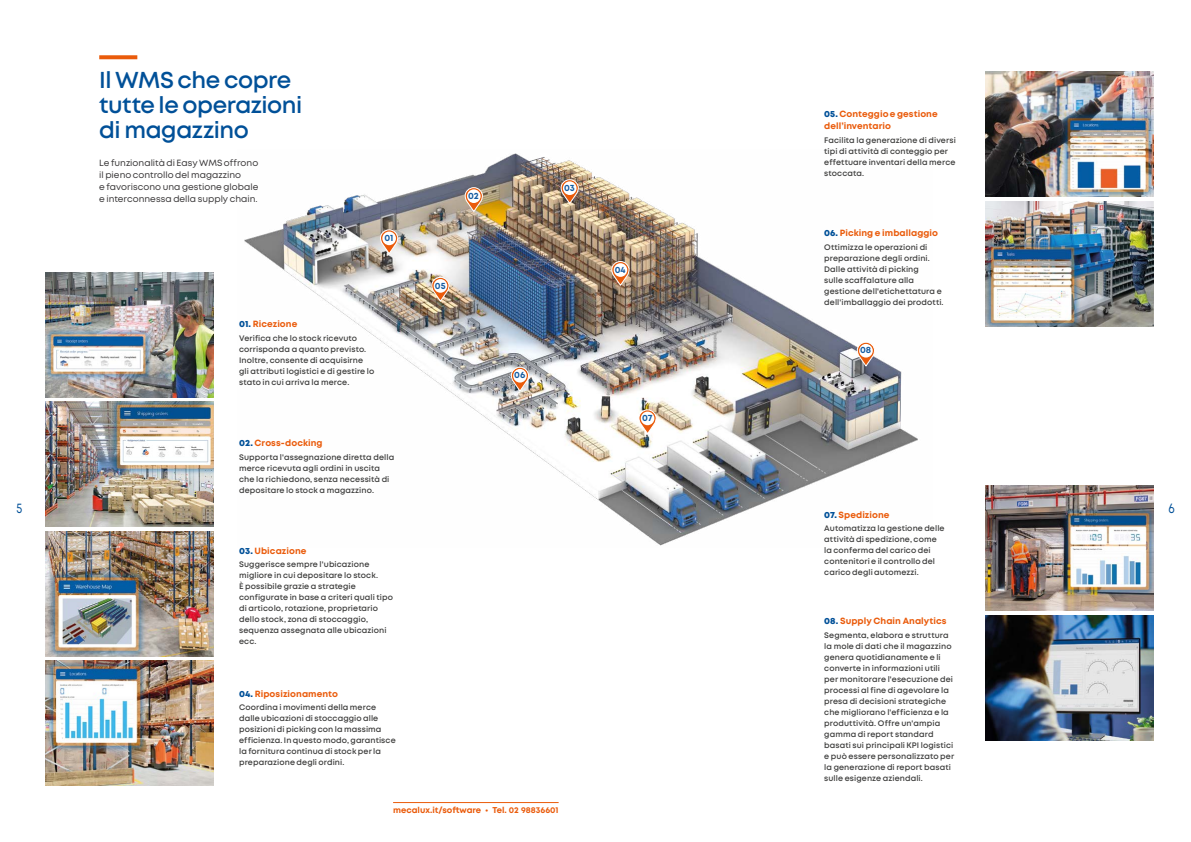
<style>
.page{position:relative;width:1191px;height:842px;background:#fff}
.page>*{position:absolute;margin:0;border:0;box-sizing:border-box;transform-origin:0 0}
.t1{font:600 23px/25px "Mont";letter-spacing:-.02em;color:#005098}
.t2{font:14px "Mont";color:#005098;scale:.8 1}
.t3{font:700 9.2px "Mont";letter-spacing:.005em;color:#155ca2}
.t4{font:700 9px/12px "Mont";letter-spacing:.005em;color:#ea5b0b}
.t5{font:9px/12px "Mont";letter-spacing:.005em;color:#383637}
.t6{font:700 8.5px "Mont";color:#ea5b0b}
.t7{font:600 8px/11px "Mont";letter-spacing:.01em;color:#3c3c3b}
.s1{font-weight:800;color:#005098}
</style>
<div class="page">
<hr style="left:393px;top:802px;width:165px;height:1px;background:#ea5b0b">
<img style="left:45px;top:273px;width:169px;height:124px">
<img style="left:45px;top:402px;width:169px;height:125px">
<img style="left:45px;top:531px;width:169px;height:125px">
<img style="left:45px;top:660px;width:169px;height:125px">
<img style="left:244px;top:153px;width:674px;height:393px">
<svg style="left:380px;top:229px;width:18px;height:26px"></svg>
<div style="left:382px;top:232px;width:14px;height:13px;background:#fff;border-radius:50%"></div>
<svg style="left:561px;top:179px;width:18px;height:26px"></svg>
<div style="left:563px;top:181px;width:13px;height:14px;background:#fff;border-radius:50%"></div>
<svg style="left:431px;top:277px;width:18px;height:25px"></svg>
<div style="left:433px;top:279px;width:14px;height:14px;background:#fff;border-radius:50%"></div>
<svg style="left:511px;top:367px;width:18px;height:25px"></svg>
<div style="left:513px;top:369px;width:14px;height:14px;background:#fff;border-radius:50%"></div>
<svg style="left:465px;top:187px;width:18px;height:26px"></svg>
<div style="left:467px;top:189px;width:13px;height:14px;background:#fff;border-radius:50%"></div>
<svg style="left:638px;top:409px;width:18px;height:26px"></svg>
<div style="left:641px;top:412px;width:13px;height:13px;background:#fff;border-radius:50%"></div>
<svg style="left:611px;top:261px;width:18px;height:26px"></svg>
<div style="left:613px;top:263px;width:14px;height:14px;background:#fff;border-radius:50%"></div>
<svg style="left:857px;top:342px;width:18px;height:25px"></svg>
<div style="left:859px;top:344px;width:13px;height:14px;background:#fff;border-radius:50%"></div>
<svg style="left:99px;top:55px;width:38px;height:4px"></svg>
<img style="left:985px;top:72px;width:169px;height:124px">
<img style="left:985px;top:202px;width:169px;height:125px">
<img style="left:985px;top:485px;width:169px;height:125px">
<img style="left:985px;top:616px;width:169px;height:124px">
<h1 class="t1" style="left:99px;top:68px;width:205px">Il WMS che copre tutte le operazioni di magazzino</h1>
<p class="t5" style="left:99px;top:157px;width:161px">Le funzionalità di Easy WMS offrono il pieno controllo del magazzino<br>e favoriscono una gestione globale e interconnessa della supply chain.</p>
<p class="t3" style="left:384px;top:232px;width:11px">01</p>
<p class="t4" style="left:239px;top:318px;width:60px"><span class="s1">01.</span> Ricezione</p>
<p class="t7" style="left:239px;top:332px;width:137px">Verifica che lo stock ricevuto corrisponda a quanto previsto.<br>Inoltre, consente di acquisirne gli attributi logistici e di gestire lo stato in cui arriva la merce.</p>
<p class="t4" style="left:239px;top:437px;width:85px"><span class="s1">02.</span> Cross-docking</p>
<p class="t7" style="left:239px;top:451px;width:157px">Supporta l'assegnazione diretta della merce ricevuta agli ordini in uscita che la richiedono, senza necessità di depositare lo stock a magazzino.</p>
<p class="t3" style="left:468px;top:190px;width:12px">02</p>
<p class="t3" style="left:435px;top:279px;width:12px">05</p>
<p class="t3" style="left:514px;top:369px;width:13px">06</p>
<p class="t3" style="left:564px;top:182px;width:12px">03</p>
<p class="t3" style="left:614px;top:263px;width:12px">04</p>
<p class="t3" style="left:642px;top:412px;width:12px">07</p>
<p class="t4" style="left:824px;top:108px;width:115px"><span class="s1">05.</span> Conteggio e gestione dell’inventario</p>
<p class="t7" style="left:824px;top:134px;width:133px">Facilita la generazione di diversi tipi di attività di conteggio per effettuare inventari della merce stoccata.</p>
<p class="t4" style="left:824px;top:227px;width:115px"><span class="s1">06.</span> Picking e imballaggio</p>
<p class="t7" style="left:824px;top:242px;width:121px">Ottimizza le operazioni di preparazione degli ordini.<br>Dalle attività di picking<br>sulle scaffalature alla gestione dell'etichettatura e dell'imballaggio dei prodotti.</p>
<p class="t3" style="left:860px;top:344px;width:13px">08</p>
<h2 class="t2" style="left:17px;top:499px;width:9px">5</h2>
<h2 class="t2" style="left:1168px;top:499px;width:9px">6</h2>
<p class="t4" style="left:824px;top:508px;width:67px"><span class="s1">07.</span> Spedizione</p>
<p class="t7" style="left:824px;top:523px;width:122px">Automatizza la gestione delle attività di spedizione, come la conferma del carico dei contenitori e il controllo del carico degli automezzi.</p>
<p class="t4" style="left:239px;top:544px;width:69px"><span class="s1">03.</span> Ubicazione</p>
<p class="t7" style="left:239px;top:559px;width:155px">Suggerisce sempre l'ubicazione migliore in cui depositare lo stock.<br>È possibile grazie a strategie configurate in base a criteri quali tipo di articolo, rotazione, proprietario dello stock, zona di stoccaggio, sequenza assegnata alle ubicazioni ecc.</p>
<p class="t4" style="left:824px;top:615px;width:124px"><span class="s1">08.</span> Supply Chain Analytics</p>
<p class="t7" style="left:824px;top:630px;width:131px">Segmenta, elabora e struttura la mole di dati che il magazzino genera quotidianamente e li converte in informazioni utili per monitorare l'esecuzione dei processi al fine di agevolare la presa di decisioni strategiche che migliorano l'efficienza e la produttività. Offre un'ampia gamma di report standard basati sui principali KPI logistici e può essere personalizzato per la generazione di report basati sulle esigenze aziendali.</p>
<p class="t4" style="left:239px;top:687px;width:100px"><span class="s1">04.</span> Riposizionamento</p>
<p class="t7" style="left:239px;top:702px;width:158px">Coordina i movimenti della merce dalle ubicazioni di stoccaggio alle posizioni di picking con la massima efficienza. In questo modo, garantisce la fornitura continua di stock per la preparazione degli ordini.</p>
<p class="t6" style="left:393px;top:804px;width:167px">mecalux.it/software • Tel. 02 98836601</p>
</div>
